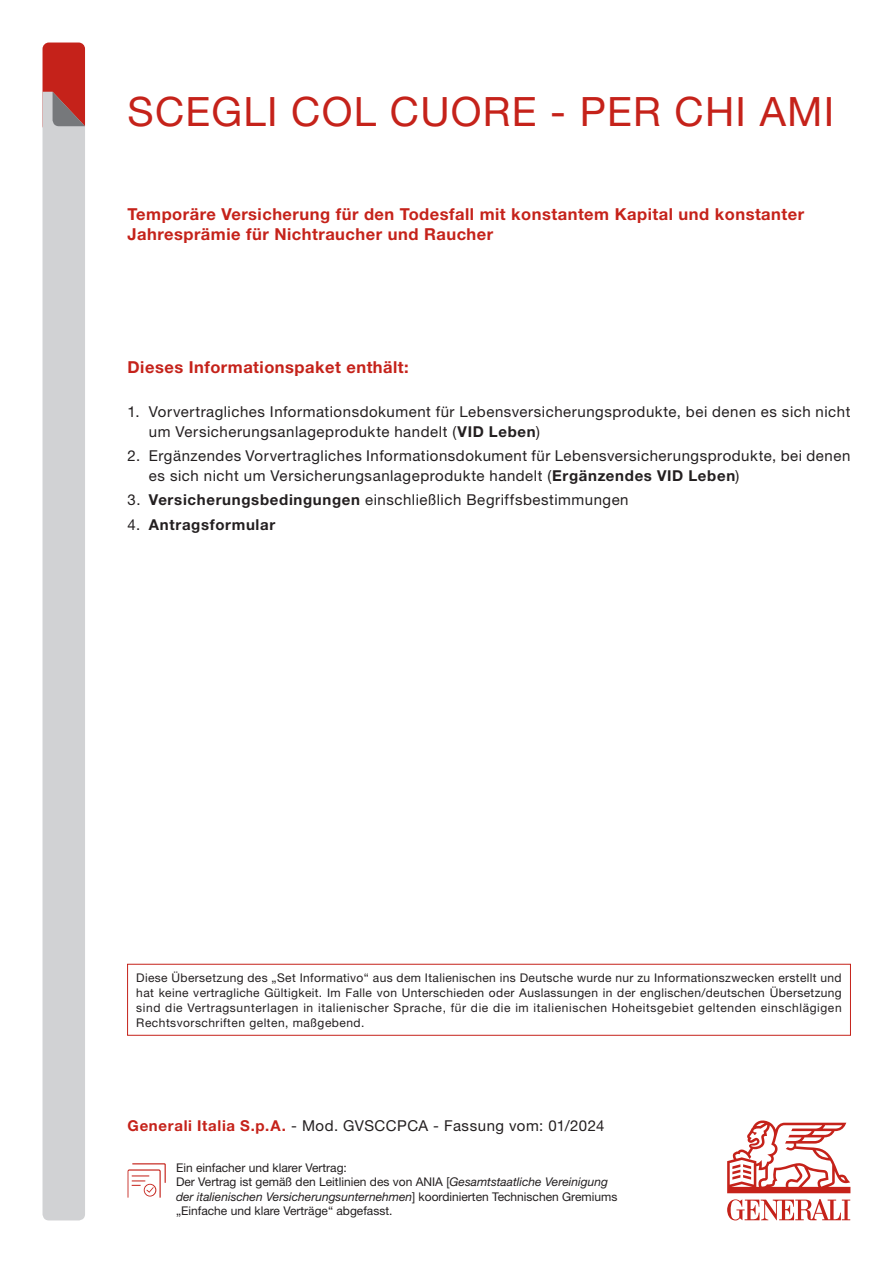
<style>
.page{position:relative;width:893px;height:1263px;background:#fff}
.page>*{position:absolute;margin:0;border:0;box-sizing:border-box;transform-origin:0 0}
.Titolo_prima_pagina{font:40.5px "Helvetica Neue LT Std";letter-spacing:.03em;color:#c5221a}
.Titolo_prima_pagina-2{font:700 16.5px/19.8px "Helvetica Neue LT Std";letter-spacing:.03em;color:#c5221a}
.Testi{font:15px/19.5px "Helvetica Neue LT Std";letter-spacing:.035em;color:#231f20}
.t1{font:700 15px "Helvetica Neue LT Std";letter-spacing:.045em;color:#231f20}
.Pie_pagina{font:12px/15px "Helvetica Neue LT Std";color:#231f20}
.s1{font-weight:700}
.s2{font-weight:400}
.s3{font-weight:700;color:#c5221a}
.s4{font-style:italic}
</style>
<div class="page">
<div style="left:43px;top:43px;width:42px;height:89px;background:#c5221a;border-radius:6px"></div>
<div style="left:43px;top:92px;width:42px;height:1128px;background:#d1d2d4"></div>
<svg style="left:53px;top:92px;width:32px;height:34px"></svg>
<svg style="left:727px;top:1199px;width:123px;height:21px"></svg>
<svg style="left:727px;top:1120px;width:123px;height:73px"></svg>
<svg style="left:128px;top:1163px;width:38px;height:35px"></svg>
<div style="left:127px;top:964px;width:724px;height:71px;border:1px solid #c5221a"></div>
<p class="Titolo_prima_pagina" style="left:128px;top:88px;width:708px">SCEGLI COL CUORE - PER CHI AMI</p>
<p class="Titolo_prima_pagina-2" style="left:128px;top:204px;width:678px">Temporäre Versicherung für den Todesfall mit konstantem Kapital und konstanter<br>Jahresprämie für Nichtraucher und Raucher</p>
<p class="Titolo_prima_pagina-2" style="left:128px;top:357px;width:283px">Dieses Informationspaket enthält:</p>
<p class="Testi" style="left:149px;top:402px;width:703px;text-indent:-21px">1. Vorvertragliches Informationsdokument für Lebensversicherungsprodukte, bei denen es sich nicht um Versicherungsanlageprodukte handelt (<span class="s1">VID Leben</span>)</p>
<p class="Testi" style="left:149px;top:446px;width:703px;text-indent:-21px">2. Ergänzendes Vorvertragliches Informationsdokument für Lebensversicherungsprodukte, bei denen es sich nicht um Versicherungsanlageprodukte handelt (<span class="s1">Ergänzendes VID Leben</span>)</p>
<p class="Testi" style="left:128px;top:490px;width:503px">3. <span class="s1">Versicherungsbedingungen</span> einschließlich Begriffsbestimmungen</p>
<p class="t1" style="left:128px;top:515px;width:149px"><span class="s2">4.</span> Antragsformular</p>
<p class="Pie_pagina" style="left:136px;top:969px;width:707px;text-align:justify">Diese Übersetzung des „Set Informativo“ aus dem Italienischen ins Deutsche wurde nur zu Informationszwecken erstellt und hat keine vertragliche Gültigkeit. Im Falle von Unterschieden oder Auslassungen in der englischen/deutschen Übersetzung sind die Vertragsunterlagen in italienischer Sprache, für die die im italienischen Hoheitsgebiet geltenden einschlägigen Rechtsvorschriften gelten, maßgebend.</p>
<p class="Testi" style="left:128px;top:1116px;width:478px"><span class="s3">Generali Italia S.p.A.</span> - Mod. GVSCCPCA - Fassung vom: 01/2024</p>
<p class="Pie_pagina" style="left:176px;top:1160px;width:172px">Ein einfacher und klarer Vertrag:</p>
<p class="Pie_pagina" style="left:176px;top:1175px;width:443px;line-height:14.4px">Der Vertrag ist gemäß den Leitlinien des von ANIA [<span class="s4">Gesamtstaatliche Vereinigung der italienischen Versicherungsunternehmen</span>] koordinierten Technischen Gremiums „Einfache und klare Verträge“ abgefasst.</p>
</div>
